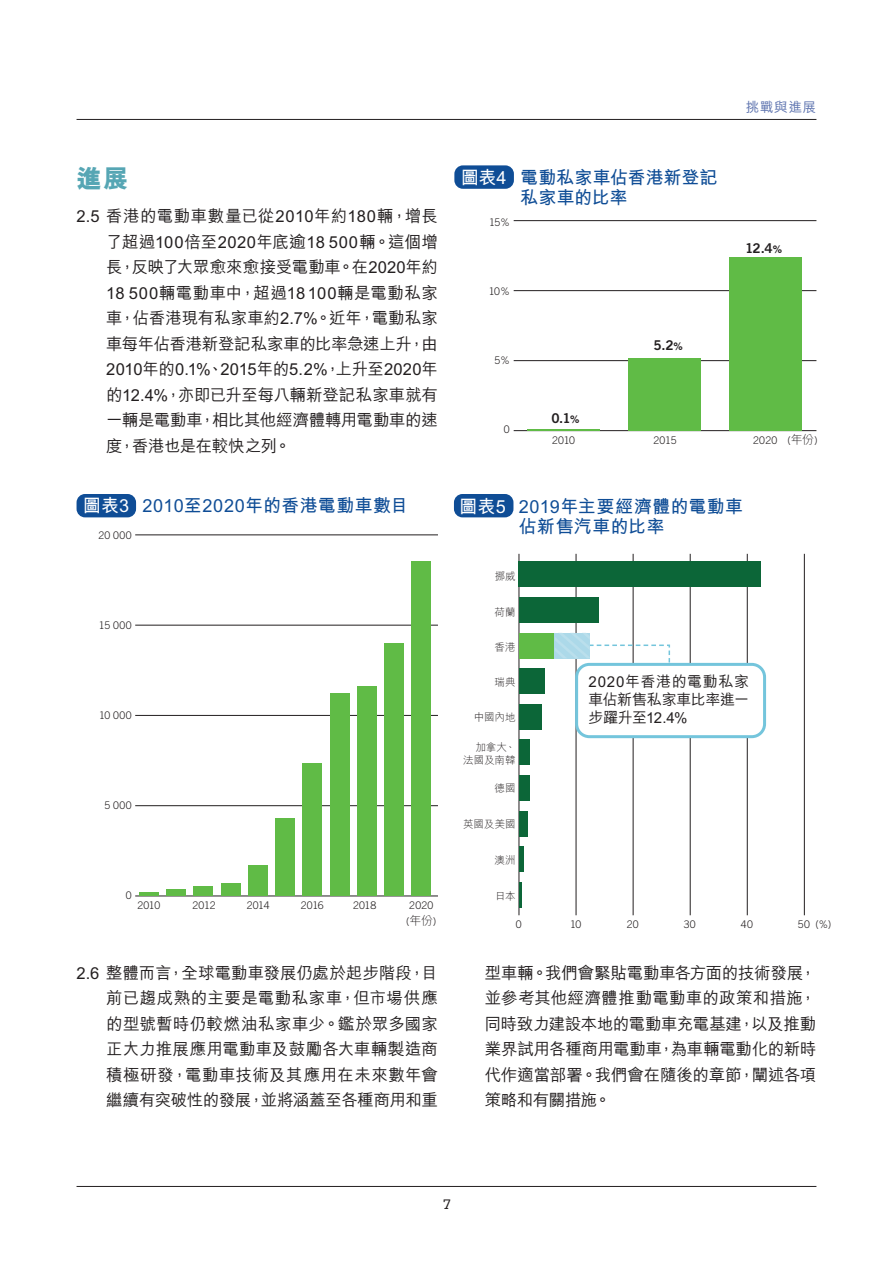
<style>
.page{position:relative;width:893px;height:1263px;background:#fff}
.page>*{position:absolute;margin:0;border:0;box-sizing:border-box;transform-origin:0 0}
.t1{font:800 25.5px "M Hei HK";color:#56a6b4}
.t2{font:700 18px/20.2px "M Hei HK";letter-spacing:.01em;color:#0f4d96}
.t3{font:500 16.5px/25.5px "M Hei HK";letter-spacing:-.015em;color:#231f20;text-align:justify}
.t4{font:500 15px/18px "M Hei HK";letter-spacing:-.005em;color:#231f20;text-align:justify}
.t5{font:13.5px "Trade Gothic Bold Two";color:#231f20}
.t6{font:500 13.5px "M Hei HK";letter-spacing:.06em;color:#5c72ae}
.t7{font:300 13.5px "Calvert MT Std";color:#231f20}
.t8{font:300 10.5px "Trade Gothic";letter-spacing:.025em;color:#231f20}
.t9{font:300 10.5px/13.5px "M Hei HK";color:#231f20;text-align:right}
.s1{color:#fff}
.s2{font-family:"M Hei HK";font-size:12px}
.s3{font-size:10.5px}
</style>
<div class="page">
<hr style="left:77px;top:1186px;width:739px;height:1px;background:#231f20">
<hr style="left:77px;top:119px;width:739px;height:1px;background:#231f20">
<div style="left:454px;top:494px;width:59px;height:23px;background:#0f4d96;border-radius:9px"></div>
<hr style="left:519px;top:554px;width:1px;height:361px;background:#231f20">
<hr style="left:576px;top:554px;width:1px;height:361px;background:#231f20">
<hr style="left:633px;top:554px;width:1px;height:361px;background:#231f20">
<hr style="left:690px;top:554px;width:1px;height:361px;background:#231f20">
<hr style="left:747px;top:554px;width:1px;height:361px;background:#231f20">
<hr style="left:804px;top:554px;width:1px;height:361px;background:#231f20">
<div style="left:519px;top:561px;width:242px;height:26px;background:#0c6638"></div>
<div style="left:519px;top:597px;width:79px;height:26px;background:#0c6638"></div>
<div style="left:519px;top:633px;width:36px;height:25px;background:#60bb46"></div>
<div style="left:519px;top:668px;width:25px;height:26px;background:#0c6638"></div>
<div style="left:519px;top:704px;width:22px;height:25px;background:#0c6638"></div>
<div style="left:519px;top:740px;width:11px;height:25px;background:#0c6638"></div>
<div style="left:519px;top:775px;width:10px;height:26px;background:#0c6638"></div>
<div style="left:519px;top:811px;width:8px;height:25px;background:#0c6638"></div>
<hr style="left:519px;top:847px;width:4px;height:25px;background:#0c6638">
<hr style="left:519px;top:882px;width:3px;height:26px;background:#0c6638">
<div style="left:577px;top:664px;width:188px;height:73px;background:#fff;border-radius:13px"></div>
<div style="left:575px;top:663px;width:191px;height:75px;border:3px solid #74c5dc;border-radius:13px"></div>
<svg style="left:555px;top:633px;width:116px;height:36px"></svg>
<div style="left:454px;top:165px;width:60px;height:24px;background:#0f4d96;border-radius:9px"></div>
<hr style="left:514px;top:430px;width:302px;height:1px;background:#231f20">
<hr style="left:514px;top:360px;width:302px;height:1px;background:#231f20">
<hr style="left:514px;top:290px;width:302px;height:1px;background:#231f20">
<hr style="left:514px;top:220px;width:302px;height:1px;background:#231f20">
<hr style="left:528px;top:429px;width:72px;height:2px;background:#60bb46">
<div style="left:628px;top:358px;width:73px;height:73px;background:#60bb46"></div>
<div style="left:729px;top:257px;width:72px;height:174px;background:#60bb46"></div>
<div style="left:77px;top:494px;width:59px;height:23px;background:#0f4d96;border-radius:9px"></div>
<hr style="left:135px;top:896px;width:303px;height:1px;background:#231f20">
<hr style="left:135px;top:805px;width:303px;height:1px;background:#231f20">
<hr style="left:135px;top:715px;width:303px;height:1px;background:#231f20">
<hr style="left:135px;top:625px;width:303px;height:1px;background:#231f20">
<hr style="left:135px;top:535px;width:303px;height:1px;background:#231f20">
<hr style="left:139px;top:893px;width:20px;height:3px;background:#60bb46">
<div style="left:166px;top:890px;width:20px;height:6px;background:#60bb46"></div>
<div style="left:194px;top:887px;width:19px;height:9px;background:#60bb46"></div>
<div style="left:221px;top:883px;width:19px;height:13px;background:#60bb46"></div>
<div style="left:248px;top:866px;width:20px;height:30px;background:#60bb46"></div>
<div style="left:275px;top:818px;width:20px;height:78px;background:#60bb46"></div>
<div style="left:302px;top:763px;width:20px;height:133px;background:#60bb46"></div>
<div style="left:330px;top:694px;width:19px;height:202px;background:#60bb46"></div>
<div style="left:357px;top:686px;width:19px;height:210px;background:#60bb46"></div>
<div style="left:384px;top:644px;width:20px;height:252px;background:#60bb46"></div>
<div style="left:411px;top:561px;width:20px;height:335px;background:#60bb46"></div>
<h1 class="t1" style="left:77px;top:162px;width:53px">進展</h1>
<p class="t3" style="left:106px;top:202px;width:333px;text-indent:-30px">2.5 香港的電動車數量已從2010年約180輛，增長了超過100倍至2020年底逾18 500輛。這個增長，反映了大眾愈來愈接受電動車。在2020年約18 500輛電動車中，超過18 100輛是電動私家車，佔香港現有私家車約2.7%。近年，電動私家車每年佔香港新登記私家車的比率急速上升，由2010年的0.1%、2015年的5.2%，上升至2020年的12.4%，亦即已升至每八輛新登記私家車就有一輛是電動車，相比其他經濟體轉用電動車的速度，香港也是在較快之列。</p>
<p class="t2" style="left:83px;top:494px;width:327px"><span class="s1">圖表3</span> 2010至2020年的香港電動車數目</p>
<p class="t8" style="left:98px;top:529px;width:35px">20 000</p>
<p class="t8" style="left:99px;top:619px;width:34px">15 000</p>
<p class="t8" style="left:99px;top:709px;width:34px">10 000</p>
<p class="t8" style="left:105px;top:799px;width:29px">5 000</p>
<p class="t8" style="left:126px;top:889px;width:7px">0</p>
<p class="t8" style="left:137px;top:899px;width:24px">2010</p>
<p class="t8" style="left:192px;top:899px;width:25px">2012</p>
<p class="t8" style="left:247px;top:899px;width:24px">2014</p>
<p class="t8" style="left:301px;top:899px;width:24px">2016</p>
<p class="t8" style="left:353px;top:899px;width:25px">2018</p>
<p class="t8" style="left:409px;top:899px;width:26px">2020</p>
<p class="t8" style="left:406px;top:915px;width:31px">(<span class="s2">年份</span>)</p>
<p class="t3" style="left:106px;top:958px;width:333px;text-indent:-30px">2.6 整體而言，全球電動車發展仍處於起步階段，目前已趨成熟的主要是電動私家車，但市場供應的型號暫時仍較燃油私家車少。鑑於眾多國家正大力推展應用電動車及鼓勵各大車輛製造商積極研發，電動車技術及其應用在未來數年會繼續有突破性的發展，並將涵蓋至各種商用和重</p>
<p class="t2" style="left:520px;top:166px;width:199px;text-indent:-60px"><span class="s1">圖表4</span> 電動私家車佔香港新登記私家車的比率</p>
<p class="t8" style="left:489px;top:216px;width:22px">15%</p>
<p class="t8" style="left:489px;top:285px;width:22px">10%</p>
<p class="t8" style="left:495px;top:354px;width:17px">5%</p>
<p class="t5" style="left:551px;top:410px;width:29px">0.1<span class="s3">%</span></p>
<p class="t5" style="left:654px;top:337px;width:31px">5.2<span class="s3">%</span></p>
<p class="t6" style="left:746px;top:97px;width:72px">挑戰與進展</p>
<p class="t5" style="left:745px;top:239px;width:39px">12.4<span class="s3">%</span></p>
<p class="t8" style="left:504px;top:423px;width:7px">0</p>
<p class="t8" style="left:552px;top:434px;width:24px">2010</p>
<p class="t8" style="left:653px;top:434px;width:25px">2015</p>
<p class="t8" style="left:753px;top:434px;width:66px">2020 (<span class="s2">年份</span>)</p>
<p class="t2" style="left:519px;top:495px;width:226px;text-indent:-60px"><span class="s1">圖表5</span> 2019年主要經濟體的電動車佔新售汽車的比率</p>
<p class="t9" style="left:495px;top:569px;width:22px">挪威</p>
<p class="t9" style="left:495px;top:605px;width:22px">荷蘭</p>
<p class="t9" style="left:494px;top:640px;width:23px">香港</p>
<p class="t9" style="left:495px;top:675px;width:22px">瑞典</p>
<p class="t9" style="left:474px;top:710px;width:43px">中國內地</p>
<p class="t9" style="left:463px;top:740px;width:54px">加拿大、法國及南韓</p>
<p class="t9" style="left:495px;top:781px;width:22px">德國</p>
<p class="t9" style="left:463px;top:817px;width:54px">英國及美國</p>
<p class="t9" style="left:494px;top:853px;width:23px">澳洲</p>
<p class="t9" style="left:495px;top:889px;width:22px">日本</p>
<p class="t8" style="left:516px;top:918px;width:7px">0</p>
<p class="t8" style="left:570px;top:918px;width:13px">10</p>
<p class="t8" style="left:627px;top:918px;width:13px">20</p>
<p class="t8" style="left:684px;top:918px;width:13px">30</p>
<p class="t8" style="left:741px;top:918px;width:14px">40</p>
<p class="t8" style="left:798px;top:918px;width:35px">50 (%)</p>
<p class="t4" style="left:588px;top:671px;width:162px">2020年香港的電動私家車佔新售私家車比率進一步躍升至12.4%</p>
<p class="t3" style="left:485px;top:959px;width:333px">型車輛。我們會緊貼電動車各方面的技術發展，並參考其他經濟體推動電動車的政策和措施，同時致力建設本地的電動車充電基建，以及推動業界試用各種商用電動車，為車輛電動化的新時代作適當部署。我們會在隨後的章節，闡述各項策略和有關措施。</p>
<p class="t7" style="left:443px;top:1197px;width:9px">7</p>
</div>
